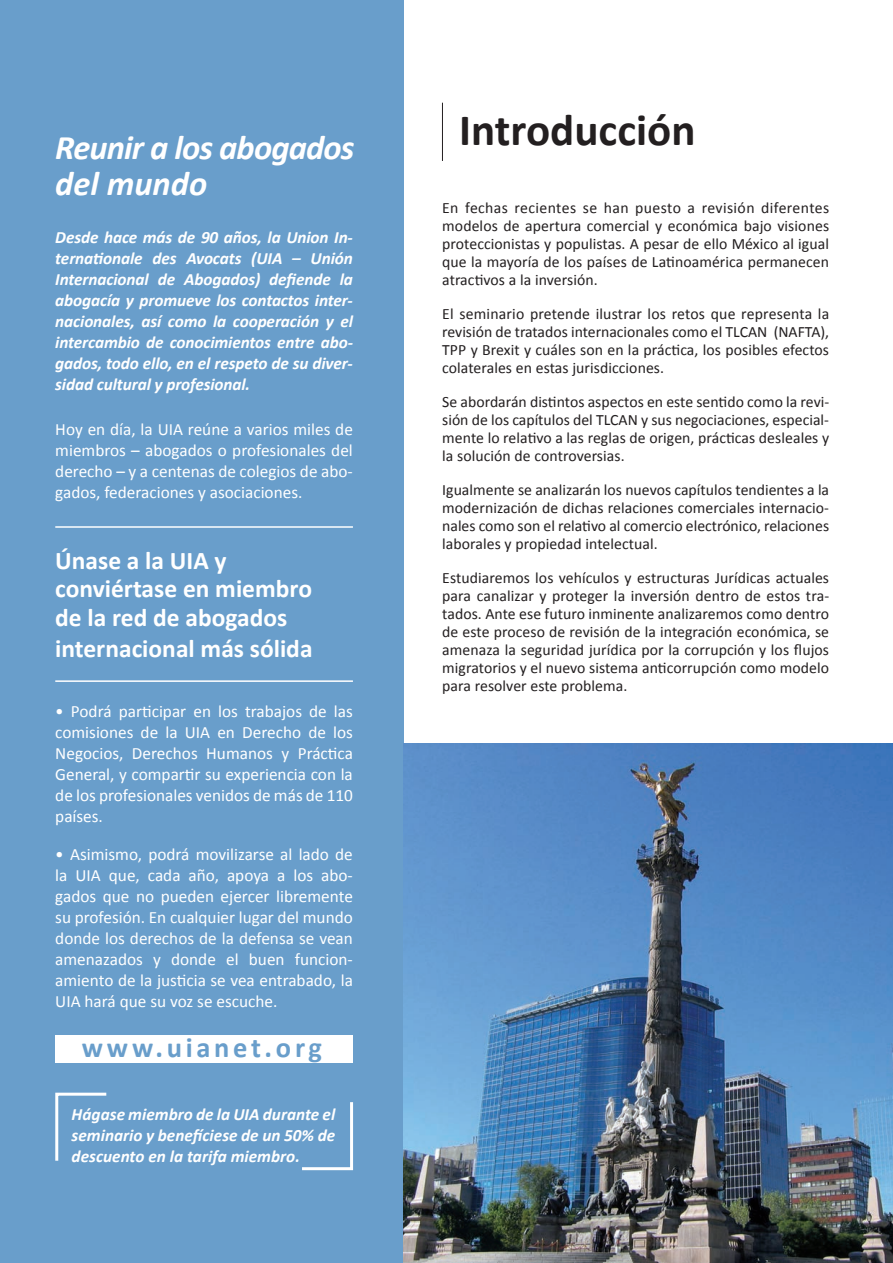
<style>
.page{position:relative;width:893px;height:1263px;background:#fff}
.page>*{position:absolute;margin:0;border:0;box-sizing:border-box;transform-origin:0 0}
.t1{font:700 45px "Calibri";color:#231f20}
.t2{font:italic 700 34.5px/36px "Calibri";letter-spacing:-.025em;color:#fff}
.t3{font:700 28.5px "Calibri";letter-spacing:.13em;color:#699ecb}
.t4{font:700 25.5px/28.5px "Calibri";color:#fff}
.t5{font:17.25px/21px "Calibri";color:#fff;text-align:justify}
.t6{font:italic 700 17.25px/21px "Calibri";letter-spacing:-.005em;color:#fff;text-align:justify}
.t7{font:15.75px/18px "Calibri";letter-spacing:.005em;color:#231f20;text-align:justify}
</style>
<div class="page">
<div style="left:0;top:0;width:404px;height:1263px;background:#699ecb"></div>
<hr style="left:55px;top:526px;width:298px;height:2px;background:#fff">
<hr style="left:55px;top:680px;width:298px;height:2px;background:#fff">
<div style="left:55px;top:1035px;width:298px;height:27px;background:#fff"></div>
<svg style="left:55px;top:1092px;width:52px;height:69px"></svg>
<svg style="left:302px;top:1102px;width:51px;height:69px"></svg>
<hr style="left:442px;top:103px;width:1px;height:58px;background:#231f20">
<img style="left:404px;top:743px;width:489px;height:520px">
<h2 class="t2" style="left:55px;top:128px;width:301px">Reunir a los abogados del mundo</h2>
<p class="t6" style="left:55px;top:226px;width:299px">Desde hace más de 90 años, la Union In&shy;ternationale des Avocats (UIA – Unión Internacional de Abogados) defiende la abogacía y promueve los contactos inter&shy;nacionales, así como la cooperación y el intercambio de conocimientos entre abo&shy;gados, todo ello, en el respeto de su diver&shy;sidad cultural y profesional.</p>
<p class="t5" style="left:55px;top:418px;width:299px">Hoy en día, la UIA reúne a varios miles de miembros – abogados o profesionales del derecho – y a centenas de colegios de abo&shy;gados, federaciones y asociaciones.</p>
<h3 class="t4" style="left:55px;top:545px;width:258px">Únase a la UIA y conviértase en miembro de la red de abogados</h3>
<h3 class="t4" style="left:55px;top:633px;width:259px">internacional más sólida</h3>
<p class="t5" style="left:55px;top:700px;width:299px">• Podrá participar en los trabajos de las comisiones de la UIA en Derecho de los Negocios, Derechos Humanos y Práctica General, y compartir su experiencia con la de los profesionales venidos de más de 110 países.</p>
<p class="t5" style="left:55px;top:843px;width:299px">• Asimismo, podrá movilizarse al lado de la UIA que, cada año, apoya a los abo&shy;gados que no pueden ejercer libremente su profesión. En cualquier lugar del mundo donde los derechos de la defensa se vean amenazados y donde el buen funcion&shy;amiento de la justicia se vea entrabado, la UIA hará que su voz se escuche.</p>
<h3 class="t3" style="left:82px;top:1030px;width:242px">www.uianet.org</h3>
<p class="t6" style="left:72px;top:1102px;width:265px">Hágase miembro de la UIA durante el seminario y benefíciese de un 50% de descuento en la tarifa miembro.</p>
<h1 class="t1" style="left:459px;top:102px;width:238px">Introducción</h1>
<p class="t7" style="left:442px;top:198px;width:388px">En fechas recientes se han puesto a revisión diferentes modelos de apertura comercial y económica bajo visiones proteccionistas y populistas. A pesar de ello México al igual que la mayoría de los países de Latinoamérica permanecen atractivos a la inversión.</p>
<p class="t7" style="left:442px;top:304px;width:389px">El seminario pretende ilustrar los retos que representa la revisión de tratados internacionales como el TLCAN (NAFTA), TPP y Brexit y cuáles son en la práctica, los posibles efectos colaterales en estas jurisdicciones.</p>
<p class="t7" style="left:442px;top:392px;width:388px">Se abordarán distintos aspectos en este sentido como la revi&shy;sión de los capítulos del TLCAN y sus negociaciones, especial&shy;mente lo relativo a las reglas de origen, prácticas desleales y la solución de controversias.</p>
<p class="t7" style="left:442px;top:480px;width:388px">Igualmente se analizarán los nuevos capítulos tendientes a la modernización de dichas relaciones comerciales internacio&shy;nales como son el relativo al comercio electrónico, relaciones laborales y propiedad intelectual.</p>
<p class="t7" style="left:442px;top:568px;width:388px">Estudiaremos los vehículos y estructuras Jurídicas actuales para canalizar y proteger la inversión dentro de estos tra&shy;tados. Ante ese futuro inminente analizaremos como dentro de este proceso de revisión de la integración económica, se amenaza la seguridad jurídica por la corrupción y los flujos migratorios y el nuevo sistema anticorrupción como modelo para resolver este problema.</p>
</div>
